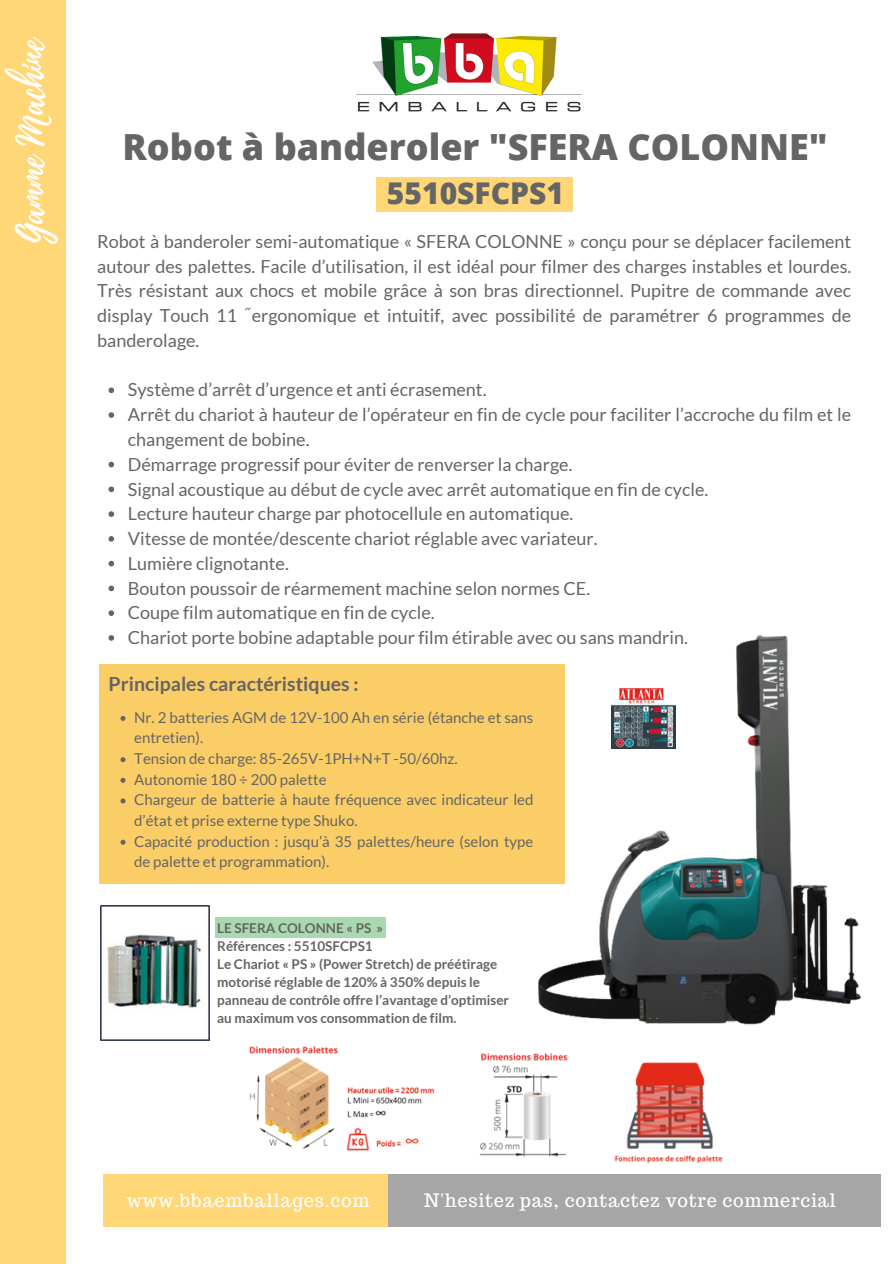
<style>
.page{position:relative;width:894px;height:1264px;background:#fff}
.page>*{position:absolute;margin:0;border:0;box-sizing:border-box;transform-origin:0 0}
.t1{font:37.05px "Playlist Script";color:#fff}
.t2{font:800 36px "Open Sans";color:#656565}
.t3{font:800 30px "Open Sans";color:#656565}
.t4{font:700 19.5px "Lato";color:#656565}
.t5{font:18.15px "Trocchi";letter-spacing:.04em;color:#fff}
.t6{font:18px/24.8px "Lato";color:#656565;text-align:justify}
.t7{font:15px/20.7px "Lato";color:#656565}
.t8{font:700 13.5px/18px "Lato";color:#656565}
.s1{font-family:"Noto Sans Hebrew"}
</style>
<div class="page">
<div style="left:0;top:0;width:66px;height:1263px;background:#ffd777"></div>
<div style="left:387px;top:1174px;width:493px;height:52px;background:#a6a6a6"></div>
<div style="left:103px;top:1174px;width:284px;height:52px;background:#ffd777"></div>
<img style="left:356px;top:33px;width:226px;height:79px">
<div style="left:215px;top:916px;width:171px;height:21px;background:#a8d9af"></div>
<div style="left:376px;top:177px;width:196px;height:34px;background:#ffd777"></div>
<div style="left:100px;top:665px;width:433px;height:218px;background:#facd66"></div>
<img style="left:347px;top:1086px;width:88px;height:61px">
<img style="left:249px;top:1046px;width:90px;height:103px">
<img style="left:346px;top:1125px;width:24px;height:26px">
<img style="left:479px;top:1053px;width:89px;height:104px">
<img style="left:614px;top:1062px;width:109px;height:102px">
<img style="left:100px;top:905px;width:109px;height:135px">
<img style="left:533px;top:635px;width:328px;height:390px">
<img style="left:611px;top:688px;width:64px;height:61px">
<svg style="left:120px;top:716px;width:5px;height:5px"></svg>
<svg style="left:120px;top:757px;width:5px;height:5px"></svg>
<svg style="left:120px;top:777px;width:5px;height:5px"></svg>
<svg style="left:120px;top:798px;width:5px;height:5px"></svg>
<svg style="left:120px;top:839px;width:5px;height:5px"></svg>
<svg style="left:108px;top:387px;width:6px;height:6px"></svg>
<svg style="left:108px;top:412px;width:6px;height:6px"></svg>
<svg style="left:108px;top:462px;width:6px;height:5px"></svg>
<svg style="left:108px;top:486px;width:6px;height:6px"></svg>
<svg style="left:108px;top:511px;width:6px;height:6px"></svg>
<svg style="left:108px;top:536px;width:6px;height:5px"></svg>
<svg style="left:108px;top:561px;width:6px;height:5px"></svg>
<svg style="left:108px;top:585px;width:6px;height:6px"></svg>
<svg style="left:108px;top:610px;width:6px;height:6px"></svg>
<svg style="left:108px;top:635px;width:6px;height:5px"></svg>
<p class="t1" style="left:5px;top:244px;width:209px;rotate:-90deg">Gamme Machine</p>
<p class="t2" style="left:123px;top:121px;width:706px">Robot à banderoler "SFERA COLONNE"</p>
<p class="t3" style="left:387px;top:172px;width:179px">5510SFCPS1</p>
<p class="t6" style="left:97px;top:228px;width:755px">Robot à banderoler semi-automatique « SFERA COLONNE » conçu pour se déplacer facilement autour des palettes. Facile d’utilisation, il est idéal pour filmer des charges instables et lourdes.<br>Très résistant aux chocs et mobile grâce à son bras directionnel. Pupitre de commande avec display Touch 11 <span class="s1">֞</span>ergonomique et intuitif, avec possibilité de paramétrer 6 programmes de banderolage.</p>
<p class="t6" style="left:128px;top:377px;width:360px">Système d’arrêt d’urgence et anti écrasement.</p>
<p class="t6" style="left:128px;top:402px;width:724px">Arrêt du chariot à hauteur de l’opérateur en fin de cycle pour faciliter l’accroche du film et le changement de bobine.</p>
<h5 class="t6" style="left:128px;top:451px;width:446px">Démarrage progressif pour éviter de renverser la charge.</h5>
<p class="t6" style="left:128px;top:476px;width:581px">Signal acoustique au début de cycle avec arrêt automatique en fin de cycle.</p>
<p class="t6" style="left:128px;top:501px;width:447px">Lecture hauteur charge par photocellule en automatique.</p>
<p class="t6" style="left:128px;top:525px;width:471px">Vitesse de montée/descente chariot réglable avec variateur.</p>
<p class="t6" style="left:128px;top:550px;width:162px">Lumière clignotante.</p>
<p class="t6" style="left:128px;top:575px;width:463px">Bouton poussoir de réarmement machine selon normes CE.</p>
<h4 class="t6" style="left:128px;top:600px;width:308px">Coupe film automatique en fin de cycle.</h4>
<h4 class="t6" style="left:128px;top:624px;width:561px">Chariot porte bobine adaptable pour film étirable avec ou sans mandrin.</h4>
<p class="t4" style="left:109px;top:671px;width:251px">Principales caractéristiques :</p>
<p class="t7" style="left:134px;top:706px;width:400px">Nr. 2 batteries AGM de 12V-100 Ah en série (étanche et sans entretien).</p>
<h3 class="t7" style="left:134px;top:748px;width:325px">Tension de charge: 85-265V-1PH+N+T -50/60hz.</h3>
<p class="t7" style="left:134px;top:768px;width:194px">Autonomie 180 ÷ 200 palette</p>
<p class="t7" style="left:134px;top:789px;width:400px">Chargeur de batterie à haute fréquence avec indicateur led d’état et prise externe type Shuko.</p>
<p class="t7" style="left:134px;top:830px;width:400px">Capacité production : jusqu’à 35 palettes/heure (selon type de palette et programmation).</p>
<h4 class="t8" style="left:217px;top:918px;width:293px">LE SFERA COLONNE « PS »<br>Références : 5510SFCPS1<br>Le Chariot « PS » (Power Stretch) de préétirage motorisé réglable de 120% à 350% depuis le panneau de contrôle offre l’avantage d’optimiser au maximum vos consommation de film.</h4>
<h4 class="t5" style="left:127px;top:1188px;width:244px">www.bbaemballages.com</h4>
<h4 class="t5" style="left:424px;top:1188px;width:413px">N'hesitez pas, contactez votre commercial</h4>
</div>
